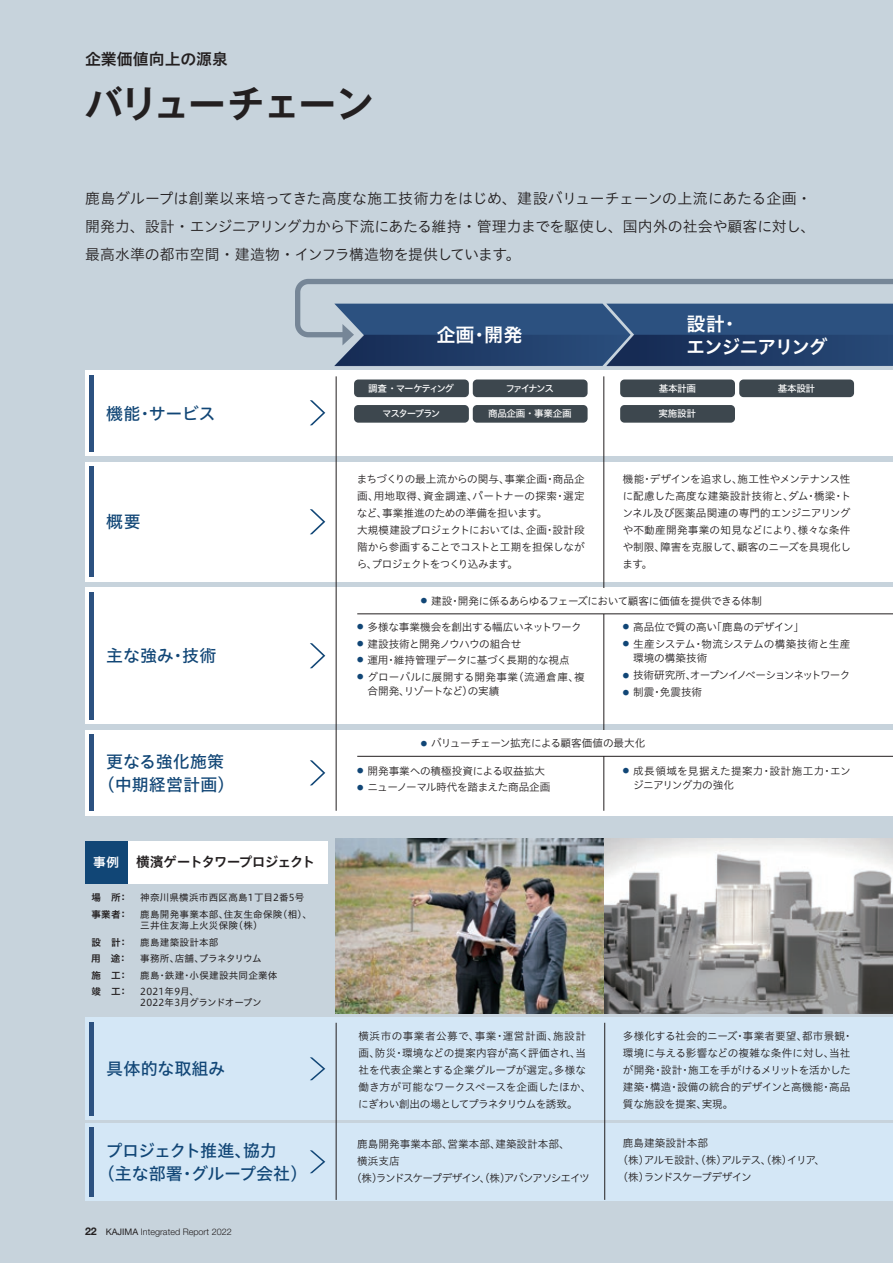
<style>
.page{position:relative;width:893px;height:1263px;background:#c7d3dc}
.page>*{position:absolute;margin:0;border:0;box-sizing:border-box;transform-origin:0 0}
.t1{font:700 37.2px "Gothic MB101 Pro De";letter-spacing:-.04em;color:#231f20}
.t2{font:19.2px/23.4px "Hiragino UD Sans Std W6";letter-spacing:-.075em;color:#fff}
.t3{font:16.95px/23.4px "Hiragino UD Sans Std W5";letter-spacing:-.01em;color:#114676}
.t4{font:16.95px/23.4px "Hiragino UD Sans Std W5";letter-spacing:.01em;color:#114676;text-align:center}
.t5{font:15.9px "Hiragino UD Sans Std W6";color:#231f20}
.t6{font:14.85px/27.6px "Hiragino UD Sans Std W3";letter-spacing:-.01em;color:#231f20}
.t7{font:13.8px "Hiragino UD Sans Std W6";letter-spacing:-.075em;color:#231f20}
.t8{font:10.65px/17px "Hiragino UD Sans Std W3";letter-spacing:-.015em;color:#231f20}
.t9{font:10.65px/17px "Hiragino UD Sans Std W3";letter-spacing:-.045em;color:#231f20}
.t10{font:10.65px/14.4px "Hiragino UD Sans Std W3";letter-spacing:.01em;color:#231f20}
.t11{font:10.65px "Hiragino UD Sans Std W3";letter-spacing:-.035em;color:#231f20}
.t12{font:10.65px "Hiragino UD Sans Std W3";letter-spacing:-.115em;color:#231f20}
.t13{font:10.65px "Hiragino UD Sans Std W3";letter-spacing:-.09em;color:#231f20}
.t14{font:9.6px/11.1px "Hiragino UD Sans Std W4";letter-spacing:.025em;color:#231f20}
.t15{font:9.6px "Hiragino UD Sans Std W6";color:#231f20}
.t16{font:9.6px "Hiragino UD Sans Std W5";letter-spacing:-.085em;color:#fff}
.t17{font:9.6px "Hiragino UD Sans Std W4";letter-spacing:-.055em;color:#231f20}
.t18{font:9.6px "Hiragino UD Sans Std W5";letter-spacing:-.12em;color:#fff}
.t19{font:9.6px "Hiragino UD Sans Std W5";letter-spacing:-.03em;color:#fff}
.t20{font:9.6px "Hiragino UD Sans Std W5";letter-spacing:-.14em;color:#fff}
.t21{font:300 9px "Helvetica Neue LT Std";color:#231f20}
.t22{font:300 4.5px "UD Shin Go Pr 6 N";letter-spacing:.03em;color:#3e3e3f}
.s1{font-size:12.75px;color:#fff}
.s2{font-weight:700;font-size:10.65px}
.s3{font-weight:400}
</style>
<div class="page">
<img style="left:336px;top:839px;width:269px;height:174px">
<svg style="left:605px;top:839px;width:288px;height:174px"></svg>
<div style="left:85px;top:371px;width:246px;height:85px;background:#fff"></div>
<div style="left:331px;top:371px;width:562px;height:85px;background:#fff"></div>
<div style="left:355px;top:1018px;width:538px;height:102px;background:#d4e7f6"></div>
<div style="left:355px;top:1123px;width:538px;height:77px;background:#d4e7f6"></div>
<div style="left:620px;top:379px;width:115px;height:18px;background:#3d474e;border-radius:4px"></div>
<div style="left:739px;top:379px;width:115px;height:18px;background:#3d474e;border-radius:4px"></div>
<div style="left:620px;top:405px;width:115px;height:18px;background:#3d474e;border-radius:4px"></div>
<svg style="left:310px;top:400px;width:15px;height:25px"></svg>
<div style="left:85px;top:588px;width:246px;height:136px;background:#fff"></div>
<div style="left:331px;top:588px;width:562px;height:136px;background:#fff"></div>
<div style="left:85px;top:462px;width:246px;height:119px;background:#fff"></div>
<div style="left:331px;top:462px;width:562px;height:119px;background:#fff"></div>
<div style="left:354px;top:379px;width:115px;height:18px;background:#3d474e;border-radius:4px"></div>
<div style="left:473px;top:379px;width:115px;height:18px;background:#3d474e;border-radius:4px"></div>
<div style="left:354px;top:405px;width:115px;height:18px;background:#3d474e;border-radius:4px"></div>
<div style="left:473px;top:405px;width:115px;height:18px;background:#3d474e;border-radius:4px"></div>
<div style="left:85px;top:730px;width:246px;height:85px;background:#fff"></div>
<div style="left:331px;top:730px;width:562px;height:85px;background:#fff"></div>
<hr style="left:604px;top:376px;width:1px;height:435px;background:#231f20">
<hr style="left:604px;top:1023px;width:1px;height:177px;background:#231f20">
<hr style="left:336px;top:376px;width:1px;height:435px;background:#231f20">
<div style="left:128px;top:841px;width:199px;height:42px;background:#fff"></div>
<div style="left:85px;top:841px;width:43px;height:42px;background:#114676"></div>
<hr style="left:90px;top:375px;width:4px;height:77px;background:#2c5180">
<hr style="left:90px;top:735px;width:4px;height:76px;background:#2c5180">
<hr style="left:90px;top:466px;width:4px;height:111px;background:#2c5180">
<hr style="left:90px;top:592px;width:4px;height:127px;background:#2c5180">
<svg style="left:310px;top:509px;width:15px;height:25px"></svg>
<svg style="left:310px;top:643px;width:15px;height:25px"></svg>
<svg style="left:310px;top:760px;width:15px;height:25px"></svg>
<div style="left:85px;top:1123px;width:270px;height:77px;background:#d4e7f6"></div>
<hr style="left:90px;top:1127px;width:4px;height:70px;background:#2c5180">
<svg style="left:310px;top:1150px;width:15px;height:23px"></svg>
<div style="left:85px;top:1018px;width:270px;height:102px;background:#d4e7f6"></div>
<hr style="left:90px;top:1022px;width:4px;height:93px;background:#2c5180">
<svg style="left:310px;top:1057px;width:15px;height:23px"></svg>
<div style="left:421px;top:588px;width:407px;height:25px;background:#fff"></div>
<div style="left:421px;top:730px;width:411px;height:26px;background:#fff"></div>
<svg style="left:295px;top:278px;width:598px;height:88px"></svg>
<hr style="left:336px;top:1023px;width:1px;height:177px;background:#231f20">
<hr style="left:357px;top:614px;width:536px;height:1px;background:#231f20">
<hr style="left:357px;top:756px;width:536px;height:1px;background:#231f20">
<h3 class="t5" style="left:85px;top:47px;width:145px">企業価値向上の源泉</h3>
<h1 class="t1" style="left:85px;top:73px;width:290px">バリューチェーン</h1>
<h3 class="t6" style="left:85px;top:184px;width:732px">鹿島グループは創業以来培ってきた高度な施工技術力をはじめ、建設バリューチェーンの上流にあたる企画・開発力、設計・エンジニアリング力から下流にあたる維持・管理力までを駆使し、国内外の社会や顧客に対し、最高水準の都市空間・建造物・インフラ構造物を提供しています。</h3>
<h2 class="t2" style="left:436px;top:322px;width:88px">企画・開発</h2>
<h2 class="t2" style="left:686px;top:311px;width:143px">設計・<br>エンジニアリング</h2>
<p class="t18" style="left:368px;top:381px;width:88px">調査・マーケティング</p>
<p class="t16" style="left:505px;top:381px;width:50px">ファイナンス</p>
<p class="t20" style="left:382px;top:407px;width:60px">マスタープラン</p>
<p class="t19" style="left:488px;top:407px;width:85px">商品企画・事業企画</p>
<p class="t16" style="left:659px;top:381px;width:39px">基本計画</p>
<p class="t16" style="left:778px;top:381px;width:39px">基本設計</p>
<h3 class="t3" style="left:106px;top:401px;width:111px">機能・サービス</h3>
<p class="t16" style="left:659px;top:407px;width:39px">実施設計</p>
<h3 class="t3" style="left:106px;top:509px;width:36px">概要</h3>
<h3 class="t3" style="left:106px;top:643px;width:112px">主な強み・技術</h3>
<h3 class="t4" style="left:98px;top:749px;width:138px">更なる強化施策（中期経営計画）</h3>
<p class="t7" style="left:93px;top:852px;width:224px"><span class="s1">事例</span> 横濱ゲートタワープロジェクト</p>
<p class="t15" style="left:91px;top:890px;width:38px">場　所：</p>
<p class="t14" style="left:140px;top:892px;width:166px">神奈川県横浜市西区高島1丁目2番5号</p>
<p class="t15" style="left:91px;top:907px;width:38px">事業者：</p>
<p class="t14" style="left:140px;top:908px;width:173px">鹿島開発事業本部、住友生命保険（相）、三井住友海上火災保険（株）</p>
<p class="t15" style="left:91px;top:934px;width:38px">設　計：</p>
<p class="t14" style="left:140px;top:936px;width:80px">鹿島建築設計本部</p>
<p class="t15" style="left:91px;top:951px;width:38px">用　途：</p>
<p class="t17" style="left:140px;top:951px;width:123px">事務所、店舗、プラネタリウム</p>
<p class="t15" style="left:91px;top:967px;width:38px">施　工：</p>
<p class="t14" style="left:140px;top:969px;width:139px">鹿島・鉄建・小俣建設共同企業体</p>
<p class="t15" style="left:91px;top:984px;width:38px">竣　工：</p>
<p class="t14" style="left:140px;top:985px;width:123px">2021年9月、<br>2022年3月グランドオープン</p>
<h3 class="t3" style="left:106px;top:1056px;width:120px">具体的な取組み</h3>
<h3 class="t3" style="left:98px;top:1137px;width:211px;text-indent:8px">プロジェクト推進、協力<br>（主な部署・グループ会社）</h3>
<p class="t21" style="left:85px;top:1226px;width:148px"><span class="s2">22</span> <span class="s3">KAJIMA</span> Integrated Report 2022</p>
<p class="t8" style="left:357px;top:470px;width:230px">まちづくりの最上流からの関与、事業企画・商品企画、用地取得、資金調達、パートナーの探索・選定など、事業推進のための準備を担います。<br>大規模建設プロジェクトにおいては、企画・設計段階から参画することでコストと工期を担保しながら、プロジェクトをつくり込みます。</p>
<p class="t8" style="left:622px;top:470px;width:230px;text-align:justify">機能・デザインを追求し、施工性やメンテナンス性に配慮した高度な建築設計技術と、ダム・橋梁・トンネル及び医薬品関連の専門的エンジニアリングや不動産開発事業の知見などにより、様々な条件や制限、障害を克服して、顧客のニーズを具現化します。</p>
<p class="t9" style="left:421px;top:592px;width:343px"><sup>●</sup> 建設・開発に係るあらゆるフェーズにおいて顧客に価値を提供できる体制</p>
<p class="t8" style="left:357px;top:618px;width:226px"><sup>●</sup> 多様な事業機会を創出する幅広いネットワーク</p>
<p class="t11" style="left:357px;top:635px;width:166px"><sup>●</sup> 建設技術と開発ノウハウの組合せ</p>
<p class="t8" style="left:357px;top:651px;width:214px"><sup>●</sup> 運用・維持管理データに基づく長期的な視点</p>
<p class="t10" style="left:367px;top:669px;width:219px;text-indent:-10px"><sup>●</sup> グローバルに展開する開発事業（流通倉庫、複合開発、リゾートなど）の実績</p>
<p class="t8" style="left:623px;top:618px;width:183px"><sup>●</sup> 高品位で質の高い「鹿島のデザイン」</p>
<p class="t8" style="left:633px;top:636px;width:219px;line-height:14.4px;text-indent:-10px"><sup>●</sup> 生産システム・物流システムの構築技術と生産環境の構築技術</p>
<p class="t13" style="left:623px;top:667px;width:229px"><sup>●</sup> 技術研究所、オープンイノベーションネットワーク</p>
<p class="t8" style="left:623px;top:683px;width:81px"><sup>●</sup> 制震・免震技術</p>
<p class="t11" style="left:421px;top:735px;width:226px"><sup>●</sup> バリューチェーン拡充による顧客価値の最大化</p>
<p class="t8" style="left:357px;top:762px;width:189px"><sup>●</sup> 開発事業への積極投資による収益拡大</p>
<p class="t11" style="left:357px;top:779px;width:195px"><sup>●</sup> ニューノーマル時代を踏まえた商品企画</p>
<p class="t10" style="left:633px;top:763px;width:219px;text-indent:-10px"><sup>●</sup> 成長領域を見据えた提案力・設計施工力・エンジニアリング力の強化</p>
<p class="t8" style="left:358px;top:1027px;width:234px">横浜市の事業者公募で、事業・運営計画、施設計画、防災・環境などの提案内容が高く評価され、当社を代表企業とする企業グループが選定。多様な働き方が可能なワークスペースを企画したほか、にぎわい創出の場としてプラネタリウムを誘致。</p>
<p class="t8" style="left:357px;top:1135px;width:214px">鹿島開発事業本部、営業本部、建築設計本部、</p>
<p class="t8" style="left:357px;top:1152px;width:44px">横浜支店</p>
<p class="t12" style="left:351px;top:1170px;width:240px">（株）ランドスケープデザイン、（株）アバンアソシエイツ</p>
<p class="t8" style="left:623px;top:1027px;width:232px">多様化する社会的ニーズ・事業者要望、都市景観・環境に与える影響などの複雑な条件に対し、当社が開発・設計・施工を手がけるメリットを活かした建築・構造・設備の統合的デザインと高機能・高品質な施設を提案、実現。</p>
<p class="t22" style="left:603px;top:1034px;width:81px">•建築の外部や敷地周辺との関係づくり</p>
<p class="t9" style="left:618px;top:1134px;width:209px;text-indent:5px">鹿島建築設計本部<br>（株）アルモ設計、（株）アルテス、（株）イリア、（株）ランドスケープデザイン</p>
</div>
